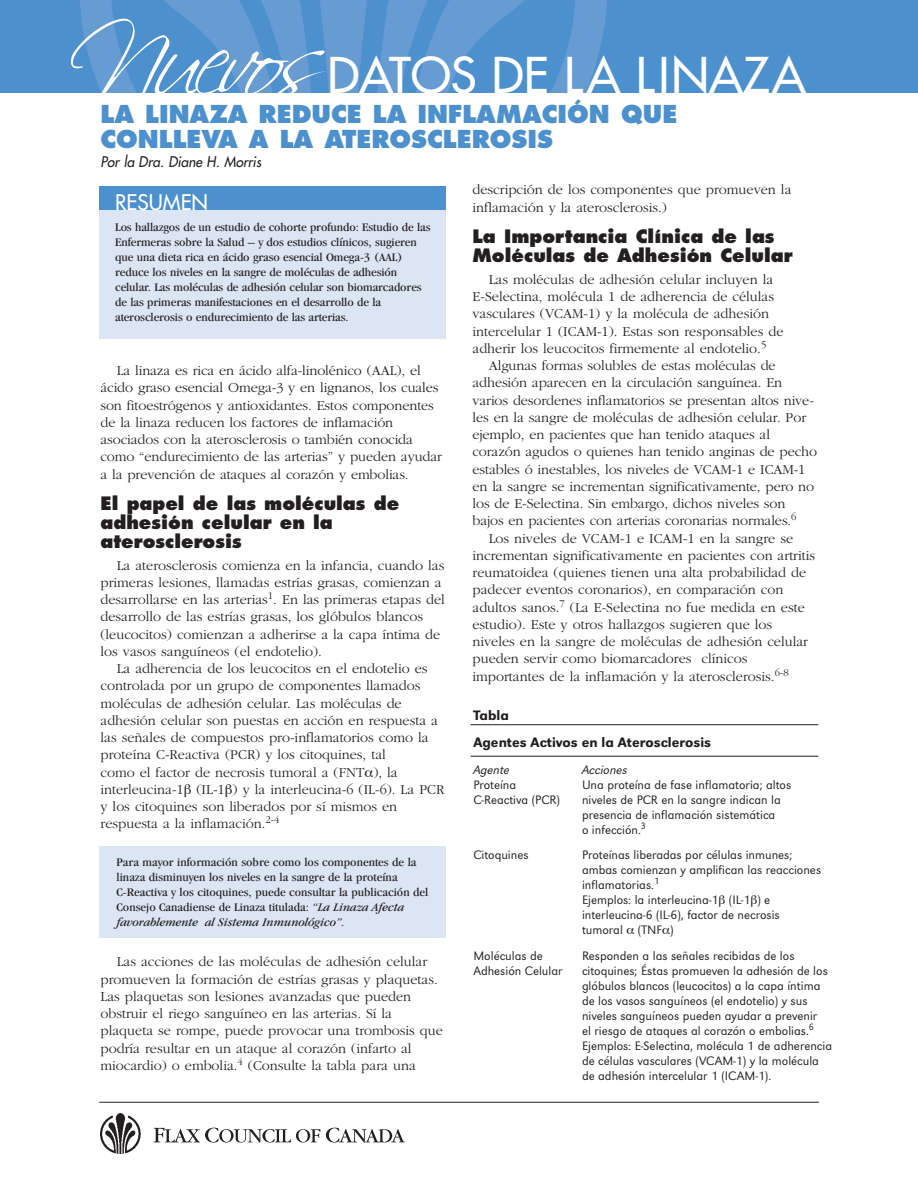
<style>
.page{position:relative;width:918px;height:1188px;background:#fff}
.page>*{position:absolute;margin:0;border:0;box-sizing:border-box;transform-origin:0 0}
.t1{font:48px "Futura";color:#fff}
.t2{font:800 24px/24.8px "Futura";color:#4c90cd}
.t3{font:21px "Futura";color:#fff}
.t4{font:800 18px/18.8px "Futura";color:#231f20}
.t5{font:italic 14.4px "Futura";color:#231f20;scale:.95 1}
.t6{font:300 14.25px/17.2px "Garamond";color:#231f20}
.t7{font:500 14.25px/27px "URW Grotesk T";color:#231f20}
.t8{font:12.75px/15px "URW Grotesk T Ligh";color:#231f20}
.t9{font:12.75px "URW Grotesk T Ligh Obli";color:#231f20}
.t10{font:condensed 12px/15px "Garamond";letter-spacing:-.005em;color:#231f20;scale:1.2 1}
.s1{font-style:italic}
</style>
<div class="page">
<div style="left:0;top:0;width:918px;height:93px;background:#4c90cd"></div>
<img style="left:80px;top:0;width:527px;height:93px">
<hr style="left:99px;top:1102px;width:720px;height:1px;background:#231f20">
<img style="left:101px;top:1113px;width:40px;height:41px">
<svg style="left:154px;top:1128px;width:166px;height:15px"></svg>
<svg style="left:326px;top:1128px;width:79px;height:15px"></svg>
<svg style="left:71px;top:18px;width:255px;height:75px"></svg>
<div style="left:99px;top:186px;width:347px;height:153px;background:#dce5f4"></div>
<div style="left:99px;top:186px;width:347px;height:24px;background:#4c90cd"></div>
<div style="left:99px;top:846px;width:347px;height:92px;background:#dce5f4"></div>
<hr style="left:471px;top:724px;width:347px;height:1px;background:#231f20">
<hr style="left:471px;top:756px;width:347px;height:1px;background:#231f20">
<h1 class="t1" style="left:327px;top:51px;width:480px">DATOS DE LA LINAZA</h1>
<h2 class="t2" style="left:100px;top:104px;width:579px">LA LINAZA REDUCE LA INFLAMACIÓN QUE<br>CONLLEVA A LA ATEROSCLEROSIS</h2>
<p class="t5" style="left:100px;top:154px;width:173px">Por la Dra. Diane H. Morris</p>
<h3 class="t3" style="left:115px;top:192px;width:94px">RESUMEN</h3>
<p class="t10" style="left:115px;top:220px;width:264px">Los hallazgos de un estudio de cohorte profundo: Estudio de las Enfermeras sobre la Salud – y dos estudios clínicos, sugieren que una dieta rica en ácido graso esencial Omega-3 (AAL) reduce los niveles en la sangre de moléculas de adhesión celular. Las moléculas de adhesión celular son biomarcadores de las primeras manifestaciones en el desarrollo de la aterosclerosis o endurecimiento de las arterias.</p>
<p class="t6" style="left:472px;top:182px;width:321px">descripción de los componentes que promueven la inflamación y la aterosclerosis.)</p>
<p class="t4" style="left:472px;top:229px;width:322px">La Importancia Clínica de las<br>Moléculas de Adhesión Celular</p>
<p class="t6" style="left:473px;top:272px;width:313px;text-indent:16px">Las moléculas de adhesión celular incluyen la E-Selectina, molécula 1 de adherencia de células vasculares (VCAM-1) y la molécula de adhesión intercelular 1 (ICAM-1). Estas son responsables de adherir los leucocitos firmemente al endotelio.<sup>5</sup></p>
<p class="t6" style="left:489px;top:358px;width:288px">Algunas formas solubles de estas moléculas de</p>
<p class="t6" style="left:473px;top:375px;width:311px">adhesión aparecen en la circulación sanguínea. En</p>
<p class="t6" style="left:473px;top:393px;width:343px">varios desordenes inflamatorios se presentan altos nive-</p>
<p class="t6" style="left:473px;top:410px;width:335px">les en la sangre de moléculas de adhesión celular. Por</p>
<p class="t6" style="left:473px;top:427px;width:299px">ejemplo, en pacientes que han tenido ataques al</p>
<p class="t6" style="left:473px;top:444px;width:346px">corazón agudos o quienes han tenido anginas de pecho</p>
<p class="t6" style="left:473px;top:462px;width:334px">estables ó inestables, los niveles de VCAM-1 e ICAM-1</p>
<p class="t6" style="left:473px;top:479px;width:343px">en la sangre se incrementan significativamente, pero no</p>
<p class="t6" style="left:473px;top:496px;width:314px">los de E-Selectina. Sin embargo, dichos niveles son</p>
<p class="t6" style="left:473px;top:513px;width:326px">bajos en pacientes con arterias coronarias normales.<sup>6</sup></p>
<p class="t6" style="left:489px;top:531px;width:306px">Los niveles de VCAM-1 e ICAM-1 en la sangre se</p>
<p class="t6" style="left:473px;top:548px;width:344px">incrementan significativamente en pacientes con artritis</p>
<p class="t6" style="left:473px;top:565px;width:335px">reumatoidea (quienes tienen una alta probabilidad de</p>
<p class="t6" style="left:473px;top:582px;width:312px">padecer eventos coronarios), en comparación con</p>
<p class="t6" style="left:473px;top:600px;width:334px">adultos sanos.<sup>7</sup> (La E-Selectina no fue medida en este</p>
<p class="t6" style="left:472px;top:617px;width:301px">estudio). Este y otros hallazgos sugieren que los</p>
<p class="t6" style="left:472px;top:634px;width:337px">niveles en la sangre de moléculas de adhesión celular</p>
<p class="t6" style="left:472px;top:651px;width:276px">pueden servir como biomarcadores clínicos</p>
<p class="t6" style="left:472px;top:669px;width:318px">importantes de la inflamación y la aterosclerosis.<sup>6-8</sup></p>
<p class="t6" style="left:101px;top:363px;width:343px;text-indent:16px">La linaza es rica en ácido alfa-linolénico (AAL), el ácido graso esencial Omega-3 y en lignanos, los cuales son fitoestrógenos y antioxidantes. Estos componentes de la linaza reducen los factores de inflamación asociados con la aterosclerosis o también conocida como “endurecimiento de las arterias” y pueden ayudar a la prevención de ataques al corazón y embolias.</p>
<p class="t4" style="left:100px;top:496px;width:300px">El papel de las moléculas de adhesión celular en la aterosclerosis</p>
<p class="t6" style="left:101px;top:558px;width:346px;text-indent:16px">La aterosclerosis comienza en la infancia, cuando las primeras lesiones, llamadas estrías grasas, comienzan a desarrollarse en las arterias<sup>1</sup>. En las primeras etapas del desarrollo de las estrías grasas, los glóbulos blancos (leucocitos) comienzan a adherirse a la capa íntima de los vasos sanguíneos (el endotelio).</p>
<p class="t6" style="left:101px;top:661px;width:345px;text-indent:16px">La adherencia de los leucocitos en el endotelio es controlada por un grupo de componentes llamados moléculas de adhesión celular. Las moléculas de adhesión celular son puestas en acción en respuesta a las señales de compuestos pro-inflamatorios como la proteína C-Reactiva (PCR) y los citoquines, tal<br>como el factor de necrosis tumoral a (FNT ), la interleucina-1 (IL-1 ) y la interleucina-6 (IL-6). La PCR y los citoquines son liberados por sí mismos en respuesta a la inflamación.<sup>2-4</sup></p>
<p class="t7" style="left:473px;top:703px;width:239px">Tabla<br>Agentes Activos en la Aterosclerosis</p>
<p class="t9" style="left:473px;top:765px;width:38px">Agente</p>
<p class="t8" style="left:473px;top:778px;width:88px">Proteína<br>C-Reactiva (PCR)</p>
<p class="t9" style="left:582px;top:764px;width:47px">Acciones</p>
<p class="t8" style="left:582px;top:778px;width:211px">Una proteína de fase inflamatoria; altos niveles de PCR en la sangre indican la presencia de inflamación sistemática<br>o infección.<sup>3</sup></p>
<p class="t8" style="left:582px;top:848px;width:241px">Proteínas liberadas por células inmunes; ambas comienzan y amplifican las reacciones inflamatorias.<sup>1<br></sup>Ejemplos: la interleucina-1 (IL-1 ) e interleucina-6 (IL-6), factor de necrosis tumoral (TNF )</p>
<p class="t8" style="left:582px;top:949px;width:252px">Responden a las señales recibidas de los citoquines; Éstas promueven la adhesión de los glóbulos blancos (leucocitos) a la capa íntima de los vasos sanguíneos (el endotelio) y sus niveles sanguíneos pueden ayudar a prevenir<br>el riesgo de ataques al corazón o embolias.<sup>6<br></sup>Ejemplos: E-Selectina, molécula 1 de adherencia de células vasculares (VCAM-1) y la molécula de adhesión intercelular 1 (ICAM-1).</p>
<p class="t8" style="left:473px;top:849px;width:57px">Citoquines</p>
<p class="t10" style="left:117px;top:855px;width:261px">Para mayor información sobre como los componentes de la linaza disminuyen los niveles en la sangre de la proteína C-Reactiva y los citoquines, puede consultar la publicación del Consejo Canadiense de Linaza titulada: <span class="s1">“La Linaza Afecta favorablemente al Sistema Inmunológico”.</span></p>
<p class="t8" style="left:473px;top:949px;width:91px">Moléculas de<br>Adhesión Celular</p>
<p class="t6" style="left:101px;top:954px;width:344px;text-indent:16px">Las acciones de las moléculas de adhesión celular promueven la formación de estrías grasas y plaquetas.<br>Las plaquetas son lesiones avanzadas que pueden obstruir el riego sanguíneo en las arterias. Sí la plaqueta se rompe, puede provocar una trombosis que podría resultar en un ataque al corazón (infarto al miocardio) o embolia.<sup>4</sup> (Consulte la tabla para una</p>
</div>
